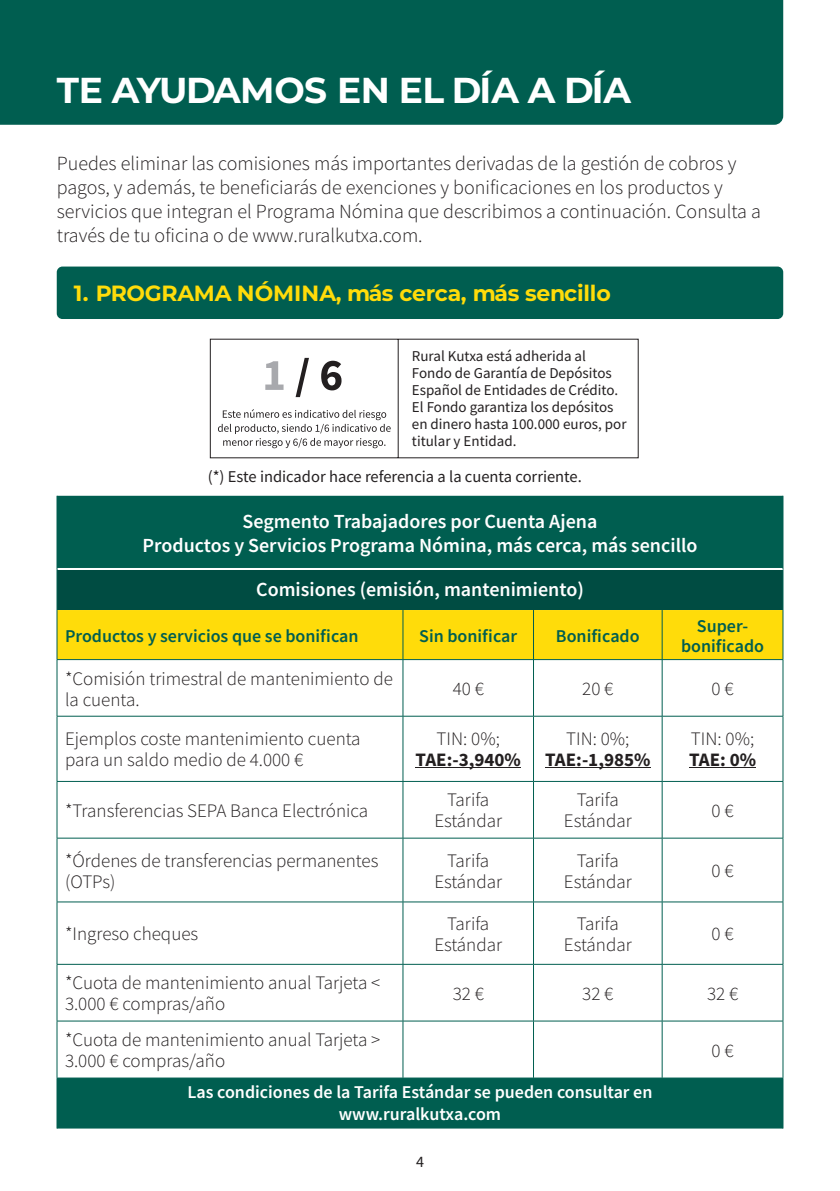
<style>
.page{position:relative;width:840px;height:1191px;background:#fff}
.page>*{position:absolute;margin:0;border:0;box-sizing:border-box;transform-origin:0 0}
.t1{font:700 36px "Montserrat";letter-spacing:-.025em;color:#fff}
.t2{font:700 22px "Montserrat";letter-spacing:-.01em;color:#ffdc0a}
.t3{font:300 20px/24px "Source Sans Pro";color:#231f20}
.t4{font:600 20px/24px "Source Sans Pro";color:#fff;text-align:center}
.t5{font:300 19px/21px "Source Sans Pro";color:#231f20;text-align:center}
.t6{font:700 19px "Source Sans Pro";color:#231f20}
.t7{font:600 18px/20px "Source Sans Pro";color:#005e50;text-align:center}
.t8{font:600 18px/22px "Source Sans Pro";color:#fff;text-align:center}
.t9{font:16.4px "Source Sans Pro";color:#231f20}
.t10{font:16px "Source Sans Pro";color:#231f20}
.t11{font:15px/17px "Source Sans Pro";color:#231f20}
</style>
<div class="page">
<div style="left:0;top:0;width:782px;height:125px;background:#005e50"></div>
<div style="left:57px;top:266px;width:725px;height:53px;background:#005e50;border-radius:6px"></div>
<div style="left:58px;top:496px;width:724px;height:632px;background:#005e50"></div>
<div style="left:57px;top:569px;width:725px;height:41px;background:#004c42"></div>
<div style="left:58px;top:610px;width:724px;height:49px;background:#ffdc0a"></div>
<svg style="left:58px;top:660px;width:724px;height:417px"></svg>
<hr style="left:782px;top:496px;width:1px;height:73px;background:#005e50">
<hr style="left:782px;top:569px;width:1px;height:41px;background:#005e50">
<hr style="left:57px;top:660px;width:1px;height:56px;background:#005e50">
<hr style="left:402px;top:660px;width:1px;height:56px;background:#005e50">
<hr style="left:533px;top:660px;width:1px;height:56px;background:#005e50">
<hr style="left:661px;top:660px;width:1px;height:56px;background:#005e50">
<hr style="left:782px;top:660px;width:1px;height:56px;background:#005e50">
<hr style="left:57px;top:716px;width:346px;height:1px;background:#005e50">
<hr style="left:57px;top:716px;width:1px;height:65px;background:#005e50">
<hr style="left:403px;top:716px;width:130px;height:1px;background:#005e50">
<hr style="left:402px;top:716px;width:1px;height:65px;background:#005e50">
<hr style="left:533px;top:716px;width:128px;height:1px;background:#005e50">
<hr style="left:533px;top:716px;width:1px;height:65px;background:#005e50">
<hr style="left:661px;top:716px;width:121px;height:1px;background:#005e50">
<hr style="left:661px;top:716px;width:1px;height:65px;background:#005e50">
<hr style="left:782px;top:716px;width:1px;height:65px;background:#005e50">
<hr style="left:57px;top:781px;width:346px;height:1px;background:#005e50">
<hr style="left:57px;top:781px;width:1px;height:57px;background:#005e50">
<hr style="left:403px;top:781px;width:130px;height:1px;background:#005e50">
<hr style="left:402px;top:781px;width:1px;height:57px;background:#005e50">
<hr style="left:533px;top:781px;width:128px;height:1px;background:#005e50">
<hr style="left:533px;top:781px;width:1px;height:57px;background:#005e50">
<hr style="left:661px;top:781px;width:121px;height:1px;background:#005e50">
<hr style="left:661px;top:781px;width:1px;height:57px;background:#005e50">
<hr style="left:782px;top:781px;width:1px;height:57px;background:#005e50">
<hr style="left:57px;top:837px;width:346px;height:1px;background:#005e50">
<hr style="left:57px;top:838px;width:1px;height:63px;background:#005e50">
<hr style="left:403px;top:837px;width:130px;height:1px;background:#005e50">
<hr style="left:402px;top:838px;width:1px;height:63px;background:#005e50">
<hr style="left:533px;top:837px;width:128px;height:1px;background:#005e50">
<hr style="left:533px;top:838px;width:1px;height:63px;background:#005e50">
<hr style="left:661px;top:837px;width:121px;height:1px;background:#005e50">
<hr style="left:661px;top:838px;width:1px;height:63px;background:#005e50">
<hr style="left:782px;top:838px;width:1px;height:63px;background:#005e50">
<hr style="left:57px;top:901px;width:346px;height:1px;background:#005e50">
<hr style="left:57px;top:902px;width:1px;height:62px;background:#005e50">
<hr style="left:403px;top:901px;width:130px;height:1px;background:#005e50">
<hr style="left:402px;top:902px;width:1px;height:62px;background:#005e50">
<hr style="left:533px;top:901px;width:128px;height:1px;background:#005e50">
<hr style="left:533px;top:902px;width:1px;height:62px;background:#005e50">
<hr style="left:661px;top:901px;width:121px;height:1px;background:#005e50">
<hr style="left:661px;top:902px;width:1px;height:62px;background:#005e50">
<hr style="left:782px;top:902px;width:1px;height:62px;background:#005e50">
<hr style="left:57px;top:964px;width:346px;height:1px;background:#005e50">
<hr style="left:57px;top:964px;width:1px;height:56px;background:#005e50">
<hr style="left:403px;top:964px;width:130px;height:1px;background:#005e50">
<hr style="left:402px;top:964px;width:1px;height:56px;background:#005e50">
<hr style="left:533px;top:964px;width:128px;height:1px;background:#005e50">
<hr style="left:533px;top:964px;width:1px;height:56px;background:#005e50">
<hr style="left:661px;top:964px;width:121px;height:1px;background:#005e50">
<hr style="left:661px;top:964px;width:1px;height:56px;background:#005e50">
<hr style="left:782px;top:964px;width:1px;height:56px;background:#005e50">
<hr style="left:57px;top:1020px;width:346px;height:1px;background:#005e50">
<hr style="left:57px;top:1021px;width:1px;height:56px;background:#005e50">
<hr style="left:403px;top:1020px;width:130px;height:1px;background:#005e50">
<hr style="left:402px;top:1021px;width:1px;height:56px;background:#005e50">
<hr style="left:533px;top:1020px;width:128px;height:1px;background:#005e50">
<hr style="left:533px;top:1021px;width:1px;height:56px;background:#005e50">
<hr style="left:661px;top:1020px;width:121px;height:1px;background:#005e50">
<hr style="left:661px;top:1021px;width:1px;height:56px;background:#005e50">
<hr style="left:782px;top:1021px;width:1px;height:56px;background:#005e50">
<hr style="left:57px;top:1077px;width:346px;height:1px;background:#005e50">
<hr style="left:57px;top:1078px;width:1px;height:50px;background:#005e50">
<hr style="left:403px;top:1077px;width:379px;height:1px;background:#005e50">
<hr style="left:782px;top:1078px;width:1px;height:50px;background:#005e50">
<hr style="left:57px;top:569px;width:725px;height:1px;background:#fff">
<hr style="left:57px;top:610px;width:1px;height:49px;background:#005e50">
<hr style="left:402px;top:610px;width:1px;height:49px;background:#005e50">
<hr style="left:533px;top:610px;width:1px;height:49px;background:#005e50">
<hr style="left:661px;top:610px;width:1px;height:49px;background:#005e50">
<hr style="left:782px;top:610px;width:1px;height:49px;background:#005e50">
<hr style="left:57px;top:659px;width:346px;height:1px;background:#005e50">
<hr style="left:403px;top:659px;width:379px;height:1px;background:#005e50">
<hr style="left:57px;top:496px;width:1px;height:73px;background:#005e50">
<hr style="left:57px;top:569px;width:1px;height:41px;background:#005e50">
<hr style="left:415px;top:767px;width:105px;height:1px;background:#231f20">
<hr style="left:545px;top:767px;width:105px;height:1px;background:#231f20">
<hr style="left:688px;top:767px;width:67px;height:1px;background:#231f20">
<svg style="left:209px;top:338px;width:429px;height:121px"></svg>
<h1 class="t1" style="left:57px;top:68px;width:575px">TE AYUDAMOS EN EL DÍA A DÍA</h1>
<p class="t3" style="left:57px;top:153px;width:705px">Puedes eliminar las comisiones más importantes derivadas de la gestión de cobros y pagos, y además, te beneficiarás de exenciones y bonificaciones en los productos y servicios que integran el Programa Nómina que describimos a continuación. Consulta a través de tu oficina o de www.ruralkutxa.com.</p>
<p class="t2" style="left:74px;top:280px;width:538px">1. PROGRAMA NÓMINA, más cerca, más sencillo</p>
<p class="t11" style="left:411px;top:349px;width:216px">Rural Kutxa está adherida al<br>Fondo de Garantía de Depósitos<br>Español de Entidades de Crédito.<br>El Fondo garantiza los depósitos en dinero hasta 100.000 euros, por titular y Entidad.</p>
<p class="t9" style="left:207px;top:469px;width:375px">(*) Este indicador hace referencia a la cuenta corriente.</p>
<p class="t4" style="left:142px;top:511px;width:556px">Segmento Trabajadores por Cuenta Ajena<br>Productos y Servicios Programa Nómina, más cerca, más sencillo</p>
<p class="t4" style="left:256px;top:579px;width:329px">Comisiones (emisión, mantenimiento)</p>
<p class="t7" style="left:65px;top:627px;width:295px">Productos y servicios que se bonifican</p>
<p class="t7" style="left:419px;top:627px;width:99px">Sin bonificar</p>
<p class="t7" style="left:555px;top:627px;width:85px">Bonificado</p>
<p class="t7" style="left:680px;top:617px;width:85px">Super&shy;bonificado</p>
<p class="t5" style="left:65px;top:669px;width:329px;text-align:left">*Comisión trimestral de mantenimiento de la cuenta.</p>
<p class="t5" style="left:452px;top:680px;width:33px">40€</p>
<p class="t5" style="left:582px;top:680px;width:33px">20€</p>
<p class="t5" style="left:711px;top:680px;width:24px">0€</p>
<p class="t5" style="left:65px;top:730px;width:297px;text-align:left">Ejemplos coste mantenimiento cuenta para un saldo medio de 4.000 €</p>
<p class="t5" style="left:65px;top:801px;width:304px">*Transferencias SEPA Banca Electrónica</p>
<p class="t5" style="left:563px;top:791px;width:69px">Tarifa<br>Estándar</p>
<p class="t5" style="left:566px;top:730px;width:65px">TIN: 0%;</p>
<p class="t6" style="left:545px;top:752px;width:107px">TAE:-1,985%</p>
<p class="t5" style="left:436px;top:730px;width:65px">TIN: 0%;</p>
<p class="t6" style="left:415px;top:752px;width:107px">TAE:-3,940%</p>
<p class="t5" style="left:434px;top:791px;width:69px">Tarifa<br>Estándar</p>
<p class="t5" style="left:65px;top:851px;width:315px;text-align:left">*Órdenes de transferencias permanentes (OTPs)</p>
<p class="t5" style="left:434px;top:851px;width:69px">Tarifa<br>Estándar</p>
<p class="t5" style="left:563px;top:851px;width:69px">Tarifa<br>Estándar</p>
<p class="t5" style="left:65px;top:925px;width:135px">*Ingreso cheques</p>
<p class="t5" style="left:434px;top:914px;width:69px">Tarifa<br>Estándar</p>
<p class="t5" style="left:563px;top:914px;width:69px">Tarifa<br>Estándar</p>
<p class="t5" style="left:690px;top:730px;width:65px">TIN: 0%;</p>
<p class="t6" style="left:688px;top:752px;width:68px">TAE: 0%</p>
<p class="t5" style="left:711px;top:801px;width:24px">0€</p>
<p class="t5" style="left:711px;top:862px;width:24px">0€</p>
<p class="t5" style="left:711px;top:925px;width:24px">0€</p>
<p class="t5" style="left:65px;top:974px;width:316px;text-align:left">*Cuota de mantenimiento anual Tarjeta &lt;<br>3.000 € compras/año</p>
<p class="t5" style="left:452px;top:984px;width:33px">32€</p>
<p class="t5" style="left:582px;top:984px;width:33px">32€</p>
<p class="t5" style="left:706px;top:984px;width:33px">32€</p>
<p class="t5" style="left:65px;top:1030px;width:316px;text-align:left">*Cuota de mantenimiento anual Tarjeta &gt;<br>3.000 € compras/año</p>
<p class="t5" style="left:711px;top:1041px;width:24px">0€</p>
<p class="t8" style="left:187px;top:1083px;width:466px">Las condiciones de la Tarifa Estándar se pueden consultar en www.ruralkutxa.com</p>
<p class="t10" style="left:416px;top:1154px;width:9px">4</p>
</div>
